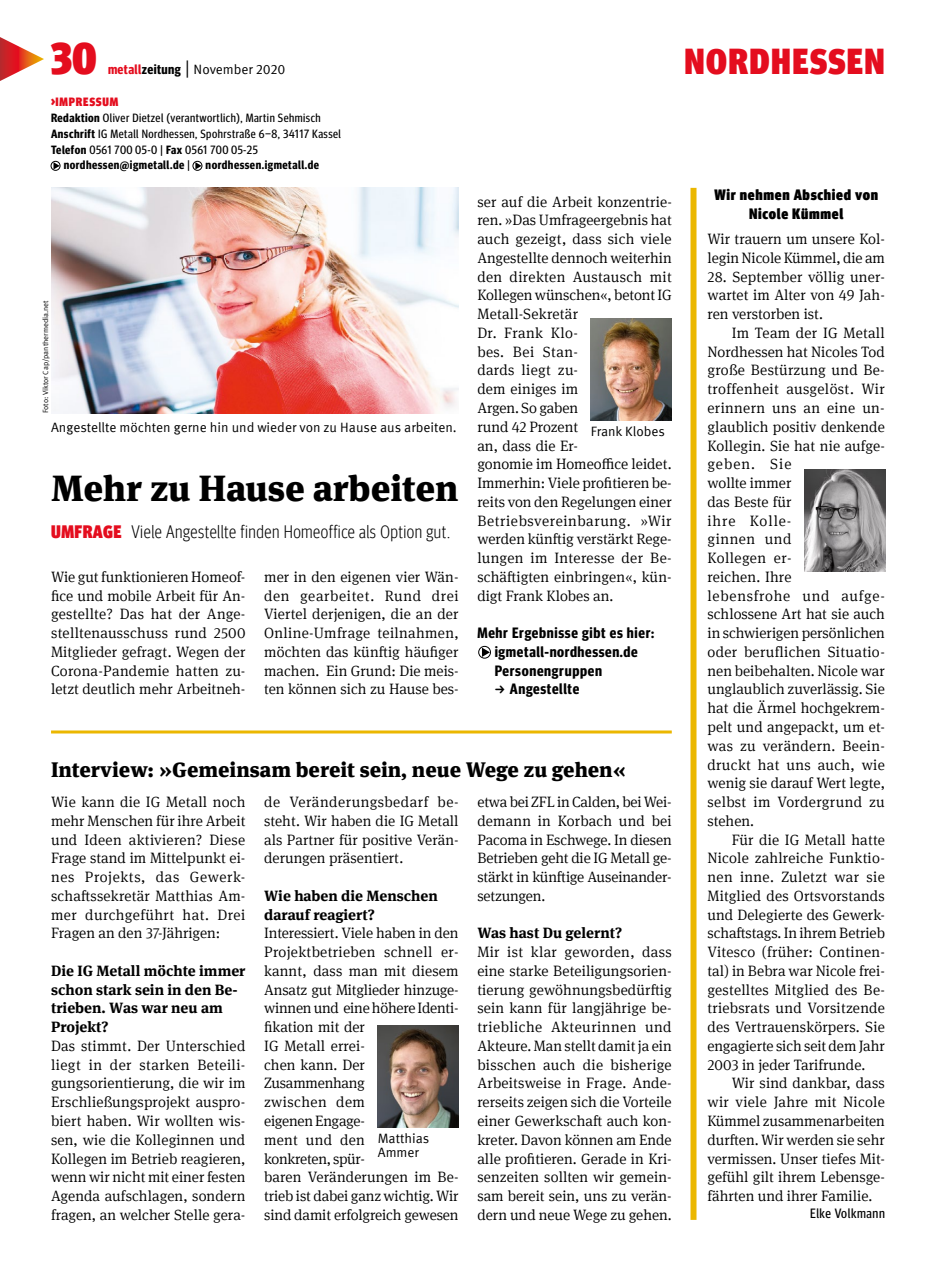
<style>
.page{position:relative;width:936px;height:1285px;background:#fff}
.page>*{position:absolute;margin:0;border:0;box-sizing:border-box;transform-origin:0 0}
.t1{font:900 condensed 45px "Meta Head IGM";color:#e40d1e}
.t2{font:900 36px "Meta Serif IGM";color:#000}
.t3{font:900 condensed 36px "Meta Head IGM";letter-spacing:.04em;color:#e40d1e}
.t4{font:900 20.85px "Meta Serif IGM";color:#000}
.t5{font:300 condensed 18px "Meta Head IGM";letter-spacing:.03em;color:#000}
.t6{font:300 15px/18.8px "Meta Serif IGM";color:#000;text-align:justify}
.t7{font:700 15px/18.8px "Meta Serif IGM";color:#000}
.t8{font:700 15px "Meta Headline Cond OT";letter-spacing:.045em;color:#000}
.t9{font:900 condensed 15px/18.8px "Meta Head IGM";letter-spacing:.045em;color:#000;text-align:center}
.t10{font:13.5px/13.5px "Meta IGM";color:#000}
.t11{font:13.5px "Meta Headline Cond OT";letter-spacing:.045em;color:#000}
.t12{font:12px "Meta Headline Cond OT";letter-spacing:.04em;color:#000}
.t13{font:700 12px "Meta Headline Cond OT";letter-spacing:.04em;color:#000}
.t14{font:900 condensed 12px "Meta Head IGM";letter-spacing:.07em;color:#e40d1e}
.t15{font:7.5px "Meta IGM";color:#000}
.s1{font-family:"Meta Headline Cond OT";font-weight:700;color:#e40d1e}
.s2{font-family:"Meta Headline Cond OT";font-weight:700}
.s3{font-size:18px}
.s4{font-weight:700}
.s5{font-weight:400}
.s6{font-weight:900;color:#e40d1e}
</style>
<div class="page">
<svg style="left:0;top:37px;width:44px;height:44px"></svg>
<div style="left:51px;top:161px;width:10px;height:10px;border:1px solid #000;border-radius:50%"></div>
<svg style="left:53px;top:162px;width:7px;height:7px"></svg>
<div style="left:192px;top:161px;width:10px;height:10px;border:1px solid #000;border-radius:50%"></div>
<svg style="left:195px;top:162px;width:7px;height:7px"></svg>
<img style="left:51px;top:188px;width:407px;height:225px">
<div style="left:690px;top:188px;width:6px;height:1031px;background:#ebb700"></div>
<img style="left:804px;top:469px;width:81px;height:102px">
<hr style="left:51px;top:730px;width:620px;height:3px;background:#ebb700">
<div style="left:478px;top:645px;width:13px;height:13px;border:1px solid #000;border-radius:50%"></div>
<svg style="left:482px;top:647px;width:8px;height:9px"></svg>
<img style="left:591px;top:318px;width:80px;height:102px">
<img style="left:378px;top:1025px;width:80px;height:102px">
<h1 class="t1" style="left:51px;top:22px;width:47px">30</h1>
<p class="t10" style="left:108px;top:62px;width:179px"><span class="s1">metall</span><span class="s2">zeitung</span> <span class="s3">|</span> November 2020</p>
<h2 class="t3" style="left:684px;top:33px;width:202px">NORDHESSEN</h2>
<p class="t14" style="left:51px;top:92px;width:69px">&gt;IMPRESSUM</p>
<p class="t12" style="left:51px;top:111px;width:271px"><span class="s4">Redaktion</span> Oliver Dietzel (verantwortlich), Martin Sehmisch</p>
<p class="t12" style="left:51px;top:126px;width:291px"><span class="s4">Anschrift</span> IG Metall Nordhessen, Spohrstraße 6–8, 34117 Kassel</p>
<p class="t12" style="left:51px;top:142px;width:208px"><span class="s4">Telefon</span> 0561 700 05-0 | <span class="s4">Fax</span> 0561 700 05-25</p>
<p class="t13" style="left:64px;top:158px;width:128px">nordhessen@igmetall.de <span class="s5">|</span></p>
<p class="t13" style="left:206px;top:158px;width:115px">nordhessen.igmetall.de</p>
<p class="t15" style="left:40px;top:413px;width:114px;rotate:-90deg">Foto: Viktor Cap/panthermedia.net</p>
<p class="t10" style="left:51px;top:419px;width:407px">Angestellte möchten gerne hin und wieder von zu Hause aus arbeiten.</p>
<h2 class="t2" style="left:51px;top:458px;width:408px">Mehr zu Hause arbeiten</h2>
<p class="t5" style="left:51px;top:518px;width:400px"><span class="s6">UMFRAGE</span> Viele Angestellte finden Homeoffice als Option gut.</p>
<p class="t6" style="left:51px;top:566px;width:196px">Wie gut funktionieren Homeof&shy;fice und mobile Arbeit für An&shy;gestellte? Das hat der Ange&shy;stelltenausschuss rund 2500<br>Mitglieder gefragt. Wegen der Corona-Pandemie hatten zu&shy;letzt deutlich mehr Arbeitneh-</p>
<p class="t6" style="left:264px;top:566px;width:196px">mer in den eigenen vier Wän&shy;den gearbeitet. Rund drei Viertel derjenigen, die an der Online-Umfrage teilnahmen, möchten das künftig häufiger machen. Ein Grund: Die meis&shy;ten können sich zu Hause bes-</p>
<p class="t6" style="left:477px;top:191px;width:196px;text-align:left">ser auf die Arbeit konzentrie&shy;ren. »Das Umfrageergebnis hat auch gezeigt, dass sich viele<br>Angestellte dennoch weiterhin den direkten Austausch mit<br>Kollegen wünschen«, betont IG<br>Metall-Sekretär<br>Dr. Frank Klo-<br>bes. Bei Stan-<br>dards liegt zu-<br>dem einiges im<br>Argen. So gaben<br>rund 42 Prozent<br>an, dass die Er-<br>gonomie im Homeoffice leidet.<br>Immerhin: Viele profitieren be&shy;reits von den Regelungen einer<br>Betriebsvereinbarung. »Wir werden künftig verstärkt Rege&shy;lungen im Interesse der Be&shy;schäftigten einbringen«, kün&shy;digt Frank Klobes an.</p>
<p class="t8" style="left:477px;top:623px;width:178px">Mehr Ergebnisse gibt es hier:</p>
<p class="t8" style="left:494px;top:642px;width:144px">igmetall-nordhessen.de</p>
<p class="t8" style="left:494px;top:661px;width:109px">Personengruppen</p>
<p class="t8" style="left:509px;top:680px;width:71px">Angestellte</p>
<p class="t10" style="left:591px;top:424px;width:75px">Frank Klobes</p>
<h3 class="t4" style="left:51px;top:752px;width:576px">Interview: »Gemeinsam bereit sein, neue Wege zu gehen«</h3>
<p class="t6" style="left:51px;top:791px;width:196px">Wie kann die IG Metall noch mehr Menschen für ihre Arbeit und Ideen aktivieren? Diese Frage stand im Mittelpunkt ei&shy;nes Projekts, das Gewerk&shy;schaftssekretär Matthias Am&shy;mer durchgeführt hat. Drei Fragen an den 37-Jährigen:</p>
<p class="t7" style="left:51px;top:959px;width:196px">Die IG Metall möchte immer schon stark sein in den Be&shy;trieben. Was war neu am<br>Projekt?</p>
<p class="t6" style="left:51px;top:1035px;width:196px">Das stimmt. Der Unterschied liegt in der starken Beteili&shy;gungsorientierung, die wir im Erschließungsprojekt auspro&shy;biert haben. Wir wollten wis&shy;sen, wie die Kolleginnen und Kollegen im Betrieb reagieren, wenn wir nicht mit einer festen Agenda aufschlagen, sondern fragen, an welcher Stelle gera-</p>
<p class="t6" style="left:264px;top:791px;width:196px">de Veränderungsbedarf be&shy;steht. Wir haben die IG Metall als Partner für positive Verän&shy;derungen präsentiert.</p>
<p class="t7" style="left:264px;top:884px;width:175px">Wie haben die Menschen darauf reagiert?</p>
<p class="t6" style="left:264px;top:922px;width:196px;text-align:left">Interessiert. Viele haben in den<br>Projektbetrieben schnell er&shy;kannt, dass man mit diesem<br>Ansatz gut Mitglieder hinzuge&shy;winnen und eine höhere Identi&shy;fikation mit der<br>IG Metall errei-<br>chen kann. Der<br>Zusammenhang<br>zwischen dem<br>eigenen Engage-<br>ment und den<br>konkreten, spür-<br>baren Veränderungen im Be&shy;trieb ist dabei ganz wichtig. Wir sind damit erfolgreich gewesen</p>
<p class="t6" style="left:477px;top:791px;width:196px">etwa bei ZFL in Calden, bei Wei&shy;demann in Korbach und bei Pacoma in Eschwege. In diesen Betrieben geht die IG Metall ge&shy;stärkt in künftige Auseinander&shy;setzungen.</p>
<p class="t7" style="left:477px;top:922px;width:146px">Was hast Du gelernt?</p>
<p class="t6" style="left:477px;top:941px;width:196px">Mir ist klar geworden, dass eine starke Beteiligungsorien&shy;tierung gewöhnungsbedürftig sein kann für langjährige be&shy;triebliche Akteurinnen und Akteure. Man stellt damit ja ein bisschen auch die bisherige Arbeitsweise in Frage. Ande&shy;rerseits zeigen sich die Vorteile einer Gewerkschaft auch kon&shy;kreter. Davon können am Ende alle profitieren. Gerade in Kri&shy;senzeiten sollten wir gemein&shy;sam bereit sein, uns zu verän&shy;dern und neue Wege zu gehen.</p>
<p class="t10" style="left:378px;top:1130px;width:53px">Matthias<br>Ammer</p>
<p class="t9" style="left:714px;top:184px;width:165px">Wir nehmen Abschied von<br>Nicole Kümmel</p>
<p class="t6" style="left:707px;top:229px;width:179px">Wir trauern um unsere Kol&shy;legin Nicole Kümmel, die am</p>
<p class="t6" style="left:707px;top:266px;width:179px">28. September völlig uner&shy;wartet im Alter von 49 Jah&shy;ren verstorben ist.</p>
<p class="t6" style="left:707px;top:322px;width:179px;text-align:left;text-indent:24px">Im Team der IG Metall<br>Nordhessen hat Nicoles Tod große Bestürzung und Be&shy;troffenheit ausgelöst. Wir erinnern uns an eine un&shy;glaublich positiv denkende<br>Kollegin. Sie hat nie aufge&shy;geben. Sie<br>wollte immer<br>das Beste für<br>ihre Kolle-<br>ginnen und<br>Kollegen er-<br>reichen. Ihre<br>lebensfrohe und aufge&shy;schlossene Art hat sie auch in schwierigen persönlichen oder beruflichen Situatio&shy;nen beibehalten. Nicole war unglaublich zuverlässig. Sie hat die Ärmel hochgekrem&shy;pelt und angepackt, um et&shy;was zu verändern. Beein&shy;druckt hat uns auch, wie wenig sie darauf Wert legte, selbst im Vordergrund zu stehen.</p>
<p class="t6" style="left:707px;top:829px;width:179px;text-indent:24px">Für die IG Metall hatte Nicole zahlreiche Funktio&shy;nen inne. Zuletzt war sie Mitglied des Ortsvorstands und Delegierte des Gewerk&shy;schaftstags. In ihrem Betrieb Vitesco (früher: Continen&shy;tal) in Bebra war Nicole frei&shy;gestelltes Mitglied des Be&shy;triebsrats und Vorsitzende des Vertrauenskörpers. Sie engagierte sich seit dem Jahr 2003 in jeder Tarifrunde.</p>
<p class="t6" style="left:707px;top:1072px;width:179px;text-indent:24px">Wir sind dankbar, dass wir viele Jahre mit Nicole Kümmel zusammenarbeiten durften. Wir werden sie sehr vermissen. Unser tiefes Mit&shy;gefühl gilt ihrem Lebensge&shy;fährten und ihrer Familie.</p>
<p class="t11" style="left:810px;top:1205px;width:76px">Elke Volkmann</p>
</div>
